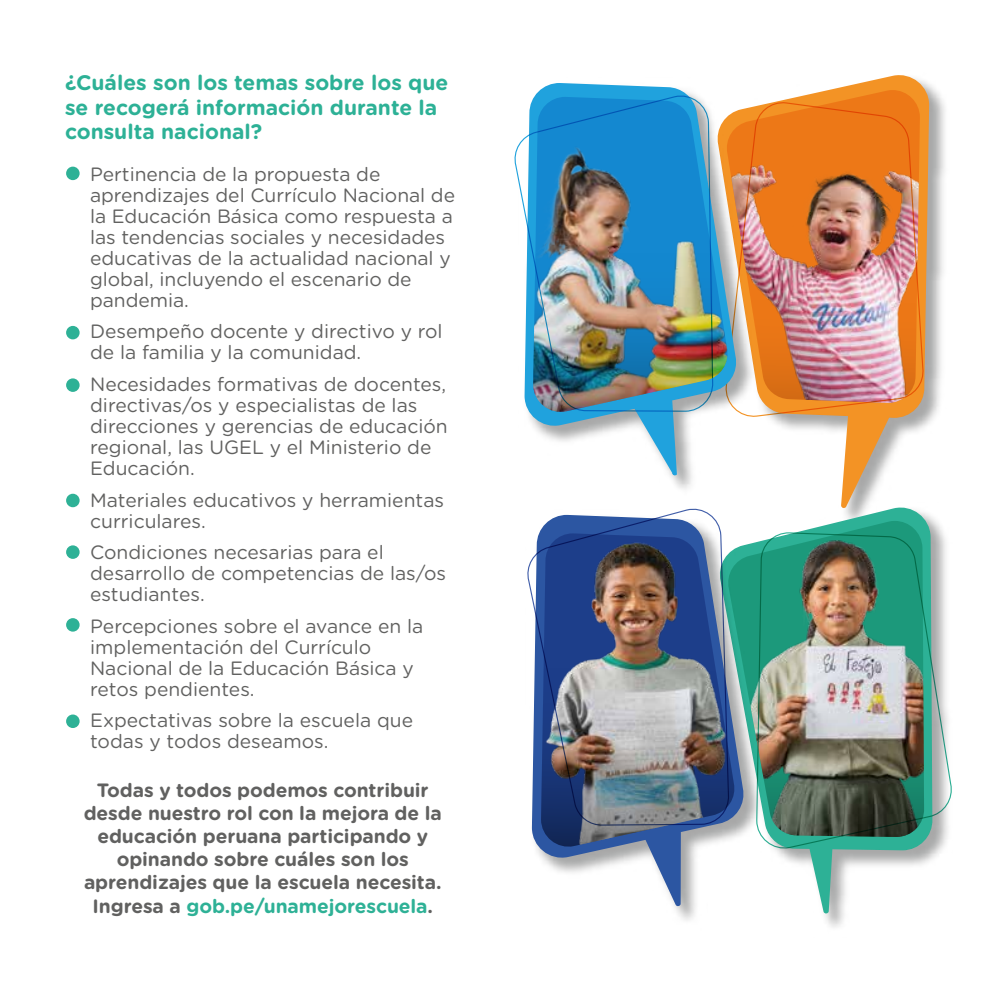
<style>
.page{position:relative;width:993px;height:993px;background:#fff}
.page>*{position:absolute;margin:0;border:0;box-sizing:border-box;transform-origin:0 0}
.t1{font:700 21px/24.5px "Gotham Rounded";color:#2db196}
.t2{font:19.25px/21px "Gotham Rounded";color:#616160}
.t3{font:700 19.25px/23.1px "Gotham Rounded";letter-spacing:-.005em;color:#616160;text-align:center}
.s1{color:#2eb196}
</style>
<div class="page">
<div style="left:66px;top:326px;width:14px;height:13px;background:#2eb196;border-radius:50%"></div>
<div style="left:66px;top:166px;width:14px;height:14px;background:#2eb196;border-radius:50%"></div>
<div style="left:66px;top:378px;width:14px;height:14px;background:#2eb196;border-radius:50%"></div>
<div style="left:66px;top:493px;width:14px;height:14px;background:#2eb196;border-radius:50%"></div>
<div style="left:66px;top:545px;width:14px;height:13px;background:#2eb196;border-radius:50%"></div>
<div style="left:66px;top:714px;width:14px;height:13px;background:#2eb196;border-radius:50%"></div>
<div style="left:66px;top:618px;width:14px;height:13px;background:#2eb196;border-radius:50%"></div>
<img style="left:928px;top:84px;width:17px;height:340px">
<svg style="left:760px;top:75px;width:168px;height:427px"></svg>
<img style="left:760px;top:90px;width:159px;height:12px">
<img style="left:760px;top:102px;width:163px;height:314px">
<img style="left:671px;top:105px;width:89px;height:384px">
<svg style="left:528px;top:83px;width:210px;height:393px"></svg>
<img style="left:712px;top:124px;width:17px;height:290px">
<img style="left:514px;top:95px;width:199px;height:316px">
<img style="left:824px;top:502px;width:128px;height:426px">
<svg style="left:773px;top:504px;width:159px;height:409px"></svg>
<img style="left:773px;top:520px;width:151px;height:12px">
<img style="left:767px;top:532px;width:184px;height:316px">
<img style="left:674px;top:539px;width:93px;height:382px">
<svg style="left:531px;top:539px;width:215px;height:367px"></svg>
<svg style="left:541px;top:665px;width:195px;height:184px;background:#64779d"></svg>
<img style="left:527px;top:508px;width:201px;height:317px">
<p class="t1" style="left:65px;top:69px;width:385px">¿Cuáles son los temas sobre los que se recogerá información durante la consulta nacional?</p>
<p class="t2" style="left:90px;top:162px;width:366px">Pertinencia de la propuesta de aprendizajes del Currículo Nacional de la Educación Básica como respuesta a las tendencias sociales y necesidades educativas de la actualidad nacional y global, incluyendo el escenario de pandemia.</p>
<p class="t2" style="left:90px;top:320px;width:354px">Desempeño docente y directivo y rol de la familia y la comunidad.</p>
<p class="t2" style="left:90px;top:372px;width:359px">Necesidades formativas de docentes, directivas/os y especialistas de las direcciones y gerencias de educación regional, las UGEL y el Ministerio de<br>Educación.</p>
<p class="t2" style="left:90px;top:488px;width:355px">Materiales educativos y herramientas curriculares.</p>
<p class="t2" style="left:90px;top:540px;width:357px">Condiciones necesarias para el desarrollo de competencias de las/os estudiantes.</p>
<p class="t2" style="left:90px;top:614px;width:334px">Percepciones sobre el avance en la implementación del Currículo<br>Nacional de la Educación Básica y retos pendientes.</p>
<p class="t2" style="left:90px;top:708px;width:324px">Expectativas sobre la escuela que todas y todos deseamos.</p>
<p class="t3" style="left:84px;top:777px;width:359px">Todas y todos podemos contribuir desde nuestro rol con la mejora de la educación peruana participando y opinando sobre cuáles son los aprendizajes que la escuela necesita.<br>Ingresa a <span class="s1">gob.pe/unamejorescuela</span>.</p>
</div>
